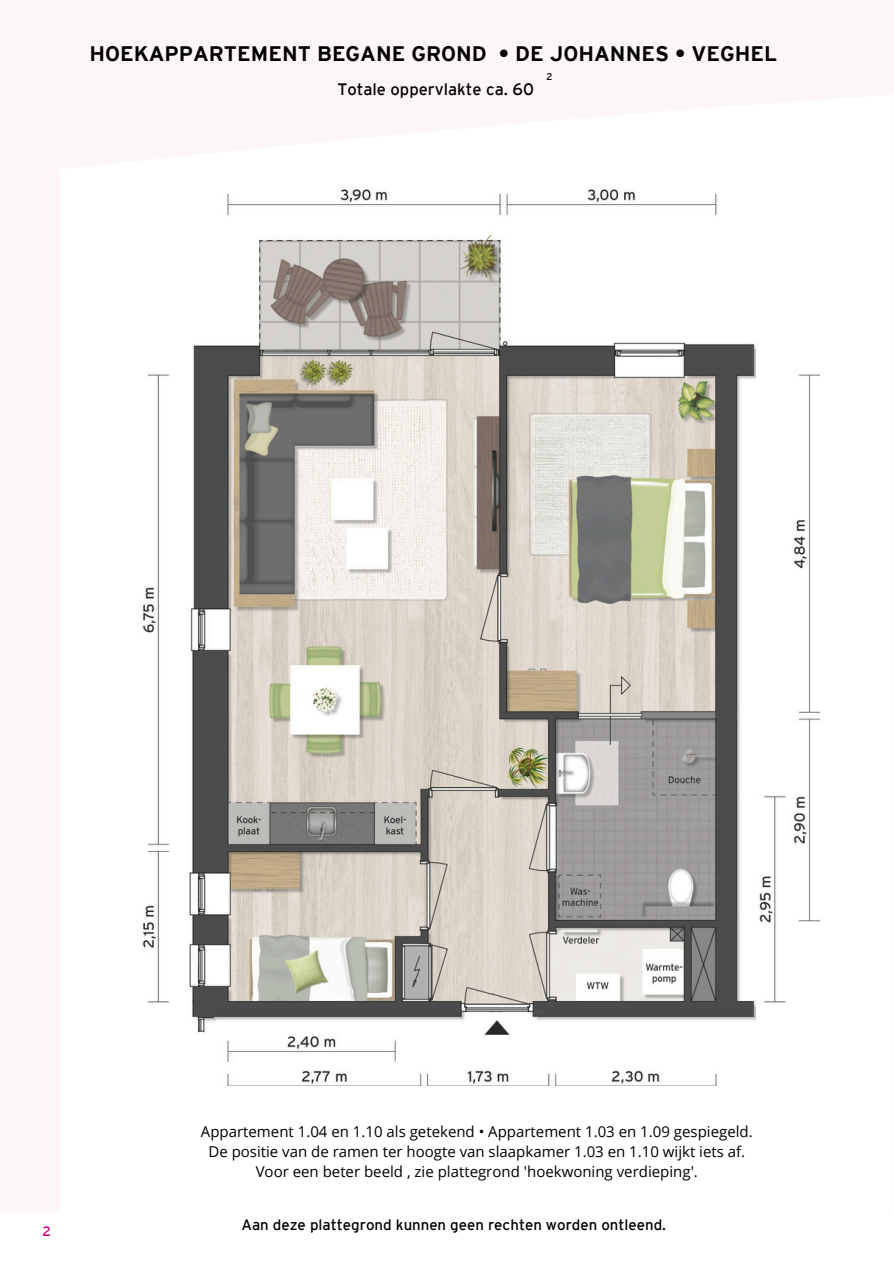
<style>
.page{position:relative;width:894px;height:1264px;background:#fff}
.page>*{position:absolute;margin:0;border:0;box-sizing:border-box;transform-origin:0 0}
.t1{font:700 21px "Interstate";color:#000}
.t2{font:16.5px "Interstate";color:#000}
.t3{font:15px/20.2px "Open Sans";color:#000;text-align:center}
.t4{font:15px "Interstate";color:#000}
.t5{font:13.5px "Interstate";color:#c7027f}
.t6{font:9.6px "Interstate";color:#000}
</style>
<div class="page">
<img style="left:142px;top:189px;width:678px;height:896px">
<p class="t1" style="left:89px;top:46px;width:689px">HOEKAPPARTEMENT BEGANE GROND • DE JOHANNES • VEGHEL</p>
<p class="t6" style="left:546px;top:71px;width:8px">2</p>
<p class="t2" style="left:337px;top:80px;width:198px">Totale oppervlakte ca. 60</p>
<p class="t3" style="left:201px;top:1120px;width:553px">Appartement 1.04 en 1.10 als getekend • Appartement 1.03 en 1.09 gespiegeld.<br>De positie van de ramen ter hoogte van slaapkamer 1.03 en 1.10 wijkt iets af.<br>Voor een beter beeld , zie plattegrond 'hoekwoning verdieping'.</p>
<p class="t5" style="left:43px;top:1223px;width:10px">2</p>
<p class="t4" style="left:241px;top:1216px;width:426px">Aan deze plattegrond kunnen geen rechten worden ontleend.</p>
</div>
